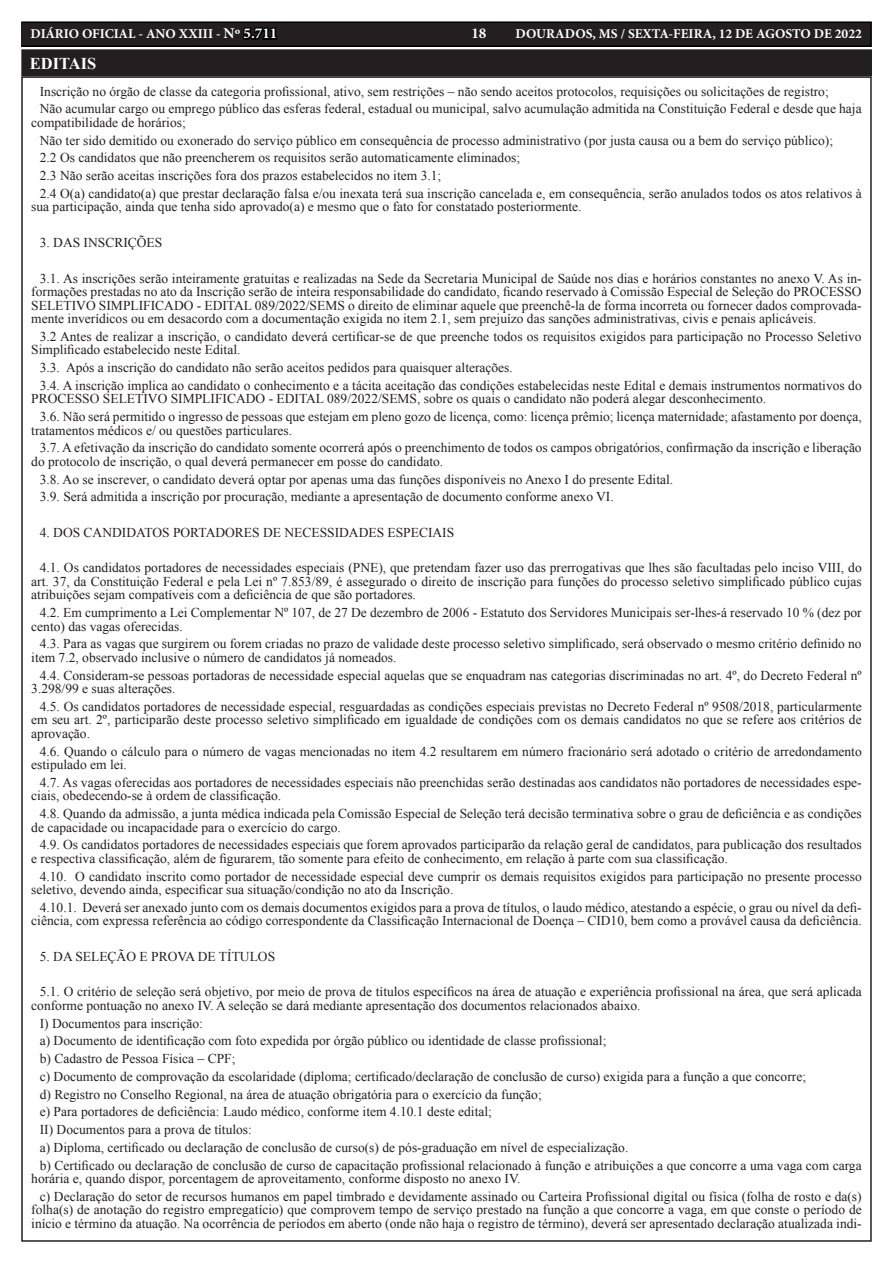
<style>
.page{position:relative;width:893px;height:1263px;background:#fff}
.page>*{position:absolute;margin:0;border:0;box-sizing:border-box;transform-origin:0 0}
.TEXTO{font:700 16.5px "Times New Roman";color:#fff}
.t1{font:700 15px "Minion Pro";color:#fff}
.TEXTO-2{font:13.5px/13.5px "Times New Roman";color:#231f20}
.t2{font:700 13.5px "Minion Pro";color:#fff}
.s1{font-size:15px}
.s2{font-size:15px;color:#000}
</style>
<div class="page">
<div style="left:21px;top:22px;width:850px;height:24px;background:#231f20"></div>
<div style="left:21px;top:21px;width:851px;height:26px;border:2px solid #000"></div>
<div style="left:23px;top:51px;width:847px;height:23px;background:#231f20"></div>
<div style="left:21px;top:49px;width:851px;height:27px;border:4px solid #231f20"></div>
<p class="t2" style="left:31px;top:25px;width:248px">DIÁRIO OFICIAL - ANO XXIII - <span class="s1">Nº</span> <span class="s2">5.711</span></p>
<p class="t1" style="left:471px;top:23px;width:17px">18</p>
<p class="t2" style="left:515px;top:25px;width:348px">DOURADOS, MS / SEXTA-FEIRA, 12 DE AGOSTO DE 2022</p>
<p class="TEXTO" style="left:30px;top:52px;width:68px">EDITAIS</p>
<p class="TEXTO-2" style="left:40px;top:84px;width:790px">Inscrição no órgão de classe da categoria profissional, ativo, sem restrições – não sendo aceitos protocolos, requisições ou solicitações de registro;</p>
<p class="TEXTO-2" style="left:31px;top:102px;width:832px;text-indent:9px">Não acumular cargo ou emprego público das esferas federal, estadual ou municipal, salvo acumulação admitida na Constituição Federal e desde que haja compatibilidade de horários;</p>
<p class="TEXTO-2" style="left:40px;top:133px;width:795px">Não ter sido demitido ou exonerado do serviço público em consequência de processo administrativo (por justa causa ou a bem do serviço público);</p>
<p class="TEXTO-2" style="left:40px;top:151px;width:482px">2.2 Os candidatos que não preencherem os requisitos serão automaticamente eliminados;</p>
<p class="TEXTO-2" style="left:40px;top:169px;width:403px">2.3 Não serão aceitas inscrições fora dos prazos estabelecidos no item 3.1;</p>
<p class="TEXTO-2" style="left:31px;top:186px;width:832px;text-indent:9px">2.4 O(a) candidato(a) que prestar declaração falsa e/ou inexata terá sua inscrição cancelada e, em consequência, serão anulados todos os atos relativos à sua participação, ainda que tenha sido aprovado(a) e mesmo que o fato for constatado posteriormente.</p>
<p class="TEXTO-2" style="left:40px;top:236px;width:124px">3. DAS INSCRIÇÕES</p>
<p class="TEXTO-2" style="left:31px;top:271px;width:832px;text-align:justify;text-indent:9px">3.1. As inscrições serão inteiramente gratuitas e realizadas na Sede da Secretaria Municipal de Saúde nos dias e horários constantes no anexo V. As in&shy;formações prestadas no ato da Inscrição serão de inteira responsabilidade do candidato, ficando reservado à Comissão Especial de Seleção do PROCESSO SELETIVO SIMPLIFICADO - EDITAL 089/2022/SEMS o direito de eliminar aquele que preenchê-la de forma incorreta ou fornecer dados comprovada&shy;mente inverídicos ou em desacordo com a documentação exigida no item 2.1, sem prejuízo das sanções administrativas, civis e penais aplicáveis.</p>
<p class="TEXTO-2" style="left:31px;top:329px;width:832px;text-indent:9px">3.2 Antes de realizar a inscrição, o candidato deverá certificar-se de que preenche todos os requisitos exigidos para participação no Processo Seletivo<br>Simplificado estabelecido neste Edital.</p>
<p class="TEXTO-2" style="left:40px;top:361px;width:475px">3.3. Após a inscrição do candidato não serão aceitos pedidos para quaisquer alterações.</p>
<p class="TEXTO-2" style="left:31px;top:378px;width:832px;text-indent:9px">3.4. A inscrição implica ao candidato o conhecimento e a tácita aceitação das condições estabelecidas neste Edital e demais instrumentos normativos do<br>PROCESSO SELETIVO SIMPLIFICADO - EDITAL 089/2022/SEMS, sobre os quais o candidato não poderá alegar desconhecimento.</p>
<p class="TEXTO-2" style="left:31px;top:410px;width:832px;text-indent:9px">3.6. Não será permitido o ingresso de pessoas que estejam em pleno gozo de licença, como: licença prêmio; licença maternidade; afastamento por doença, tratamentos médicos e/ ou questões particulares.</p>
<p class="TEXTO-2" style="left:31px;top:441px;width:832px;text-indent:9px">3.7. A efetivação da inscrição do candidato somente ocorrerá após o preenchimento de todos os campos obrigatórios, confirmação da inscrição e liberação do protocolo de inscrição, o qual deverá permanecer em posse do candidato.</p>
<p class="TEXTO-2" style="left:40px;top:472px;width:635px">3.8. Ao se inscrever, o candidato deverá optar por apenas uma das funções disponíveis no Anexo I do presente Edital.</p>
<p class="TEXTO-2" style="left:40px;top:490px;width:576px">3.9. Será admitida a inscrição por procuração, mediante a apresentação de documento conforme anexo VI.</p>
<p class="TEXTO-2" style="left:40px;top:525px;width:416px">4. DOS CANDIDATOS PORTADORES DE NECESSIDADES ESPECIAIS</p>
<p class="TEXTO-2" style="left:31px;top:561px;width:832px;text-align:justify;text-indent:9px">4.1. Os candidatos portadores de necessidades especiais (PNE), que pretendam fazer uso das prerrogativas que lhes são facultadas pelo inciso VIII, do art. 37, da Constituição Federal e pela Lei nº 7.853/89, é assegurado o direito de inscrição para funções do processo seletivo simplificado público cujas atribuições sejam compatíveis com a deficiência de que são portadores.</p>
<p class="TEXTO-2" style="left:31px;top:606px;width:832px;text-indent:9px">4.2. Em cumprimento a Lei Complementar Nº 107, de 27 De dezembro de 2006 - Estatuto dos Servidores Municipais ser-lhes-á reservado 10 % (dez por cento) das vagas oferecidas.</p>
<p class="TEXTO-2" style="left:31px;top:637px;width:832px;text-indent:9px">4.3. Para as vagas que surgirem ou forem criadas no prazo de validade deste processo seletivo simplificado, será observado o mesmo critério definido no item 7.2, observado inclusive o número de candidatos já nomeados.</p>
<p class="TEXTO-2" style="left:31px;top:668px;width:832px;text-indent:9px">4.4. Consideram-se pessoas portadoras de necessidade especial aquelas que se enquadram nas categorias discriminadas no art. 4º, do Decreto Federal nº<br>3.298/99 e suas alterações.</p>
<p class="TEXTO-2" style="left:31px;top:699px;width:832px;text-align:justify;text-indent:9px">4.5. Os candidatos portadores de necessidade especial, resguardadas as condições especiais previstas no Decreto Federal nº 9508/2018, particularmente em seu art. 2º, participarão deste processo seletivo simplificado em igualdade de condições com os demais candidatos no que se refere aos critérios de aprovação.</p>
<p class="TEXTO-2" style="left:31px;top:744px;width:832px;text-indent:9px">4.6. Quando o cálculo para o número de vagas mencionadas no item 4.2 resultarem em número fracionário será adotado o critério de arredondamento estipulado em lei.</p>
<p class="TEXTO-2" style="left:31px;top:775px;width:832px;text-indent:9px">4.7. As vagas oferecidas aos portadores de necessidades especiais não preenchidas serão destinadas aos candidatos não portadores de necessidades espe&shy;ciais, obedecendo-se à ordem de classificação.</p>
<p class="TEXTO-2" style="left:31px;top:807px;width:832px;text-indent:9px">4.8. Quando da admissão, a junta médica indicada pela Comissão Especial de Seleção terá decisão terminativa sobre o grau de deficiência e as condições de capacidade ou incapacidade para o exercício do cargo.</p>
<p class="TEXTO-2" style="left:31px;top:838px;width:832px;text-indent:9px">4.9. Os candidatos portadores de necessidades especiais que forem aprovados participarão da relação geral de candidatos, para publicação dos resultados e respectiva classificação, além de figurarem, tão somente para efeito de conhecimento, em relação à parte com sua classificação.</p>
<p class="TEXTO-2" style="left:31px;top:869px;width:832px;text-indent:9px">4.10. O candidato inscrito como portador de necessidade especial deve cumprir os demais requisitos exigidos para participação no presente processo seletivo, devendo ainda, especificar sua situação/condição no ato da Inscrição.</p>
<p class="TEXTO-2" style="left:31px;top:900px;width:832px;text-align:right">4.10.1. Deverá ser anexado junto com os demais documentos exigidos para a prova de títulos, o laudo médico, atestando a espécie, o grau ou nível da defi&shy;ciência, com expressa referência ao código correspondente da Classificação Internacional de Doença – CID10, bem como a provável causa da deficiência.</p>
<p class="TEXTO-2" style="left:40px;top:949px;width:237px">5. DA SELEÇÃO E PROVA DE TÍTULOS</p>
<p class="TEXTO-2" style="left:31px;top:985px;width:832px;text-indent:9px">5.1. O critério de seleção será objetivo, por meio de prova de títulos específicos na área de atuação e experiência profissional na área, que será aplicada conforme pontuação no anexo IV. A seleção se dará mediante apresentação dos documentos relacionados abaixo.</p>
<p class="TEXTO-2" style="left:40px;top:1016px;width:165px">I) Documentos para inscrição:</p>
<p class="TEXTO-2" style="left:40px;top:1034px;width:568px">a) Documento de identificação com foto expedida por órgão público ou identidade de classe profissional;</p>
<p class="TEXTO-2" style="left:40px;top:1052px;width:197px">b) Cadastro de Pessoa Física – CPF;</p>
<p class="TEXTO-2" style="left:40px;top:1069px;width:768px">c) Documento de comprovação da escolaridade (diploma; certificado/declaração de conclusão de curso) exigida para a função a que concorre;</p>
<p class="TEXTO-2" style="left:40px;top:1087px;width:503px">d) Registro no Conselho Regional, na área de atuação obrigatória para o exercício da função;</p>
<p class="TEXTO-2" style="left:40px;top:1105px;width:454px">e) Para portadores de deficiência: Laudo médico, conforme item 4.10.1 deste edital;</p>
<p class="TEXTO-2" style="left:40px;top:1123px;width:214px">II) Documentos para a prova de títulos:</p>
<p class="TEXTO-2" style="left:40px;top:1140px;width:590px">a) Diploma, certificado ou declaração de conclusão de curso(s) de pós-graduação em nível de especialização.</p>
<p class="TEXTO-2" style="left:31px;top:1158px;width:832px;text-indent:9px">b) Certificado ou declaração de conclusão de curso de capacitação profissional relacionado à função e atribuições a que concorre a uma vaga com carga horária e, quando dispor, porcentagem de aproveitamento, conforme disposto no anexo IV.</p>
<p class="TEXTO-2" style="left:31px;top:1189px;width:832px;text-align:justify;text-indent:9px">c) Declaração do setor de recursos humanos em papel timbrado e devidamente assinado ou Carteira Profissional digital ou física (folha de rosto e da(s) folha(s) de anotação do registro empregatício) que comprovem tempo de serviço prestado na função a que concorre a vaga, em que conste o período de início e término da atuação. Na ocorrência de períodos em aberto (onde não haja o registro de término), deverá ser apresentado declaração atualizada indi-</p>
</div>
